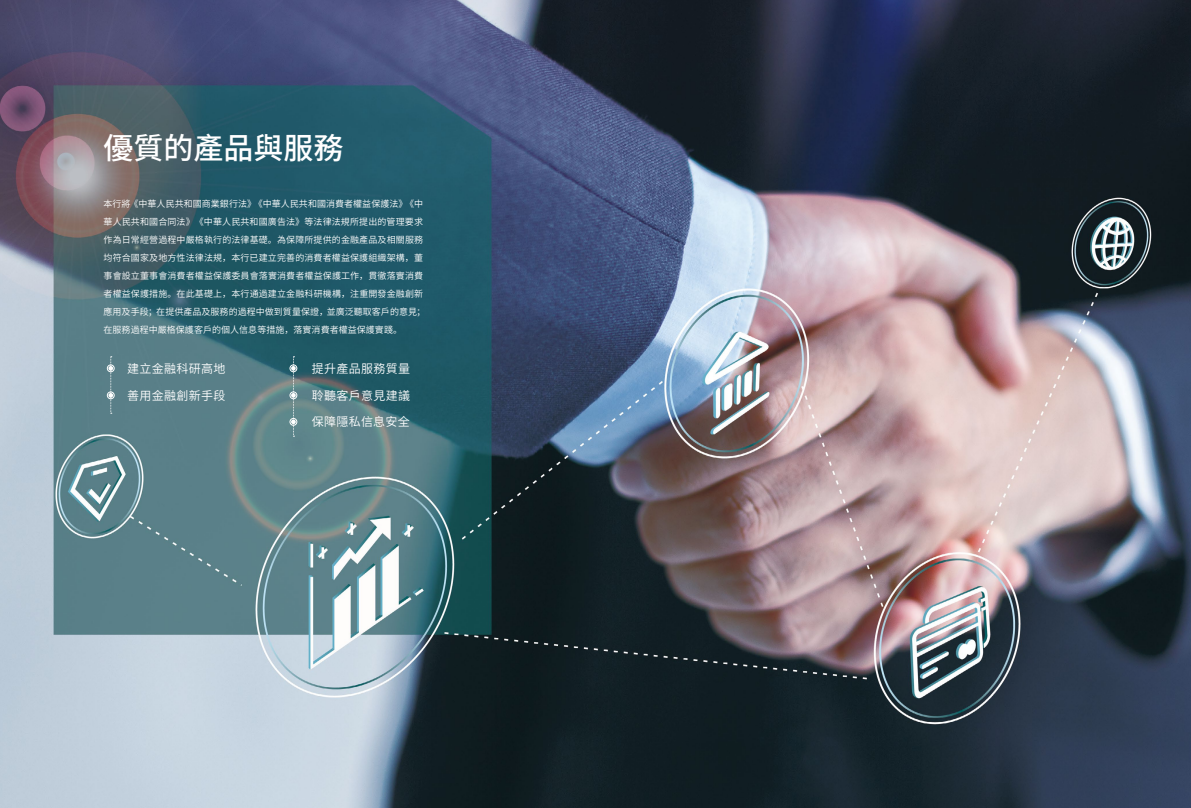
<style>
.page{position:relative;width:1191px;height:808px;background:#fff}
.page>*{position:absolute;margin:0;border:0;box-sizing:border-box;transform-origin:0 0}
.t1{font:500 30px "Source Han Sans CN";color:#fff}
.t2{font:12px "Source Han Sans CN";letter-spacing:.025em;color:#fff}
.t3{font:9px/18px "Source Han Sans CN";letter-spacing:.015em;color:#fff}
</style>
<div class="page">
<img style="left:0;top:0;width:1191px;height:808px">
<div style="left:107px;top:392px;width:7px;height:7px;border:1px solid #fff;border-radius:50%"></div>
<div style="left:107px;top:365px;width:7px;height:7px;border:1px solid #fff;border-radius:50%"></div>
<svg style="left:108px;top:356px;width:5px;height:58px"></svg>
<div style="left:290px;top:392px;width:7px;height:7px;border:1px solid #fff;border-radius:50%"></div>
<div style="left:290px;top:418px;width:7px;height:7px;border:1px solid #fff;border-radius:50%"></div>
<div style="left:290px;top:365px;width:7px;height:7px;border:1px solid #fff;border-radius:50%"></div>
<svg style="left:291px;top:356px;width:5px;height:81px"></svg>
<h1 class="t1" style="left:104px;top:131px;width:241px">優質的產品與服務</h1>
<p class="t3" style="left:104px;top:195px;width:323px">本行將《中華人民共和國商業銀行法》《中華人民共和國消費者權益保護法》《中華人民共和國合同法》《中華人民共和國廣告法》等法律法規所提出的管理要求作為日常經營過程中嚴格執行的法律基礎。為保障所提供的金融產品及相關服務均符合國家及地方性法律法規，本行已建立完善的消費者權益保護組織架構，董事會設立董事會消費者權益保護委員會落實消費者權益保護工作，貫徹落實消費者權益保護措施。在此基礎上，本行通過建立金融科研機構，注重開發金融創新應用及手段；在提供產品及服務的過程中做到質量保證，並廣泛聽取客戶的意見；在服務過程中嚴格保護客戶的個人信息等措施，落實消費者權益保護實踐。</p>
<h2 class="t2" style="left:127px;top:362px;width:100px">建立金融科研高地</h2>
<h2 class="t2" style="left:312px;top:362px;width:100px">提升產品服務質量</h2>
<h2 class="t2" style="left:127px;top:388px;width:100px">善用金融創新手段</h2>
<h2 class="t2" style="left:312px;top:388px;width:100px">聆聽客戶意見建議</h2>
<h2 class="t2" style="left:312px;top:415px;width:100px">保障隱私信息安全</h2>
</div>
